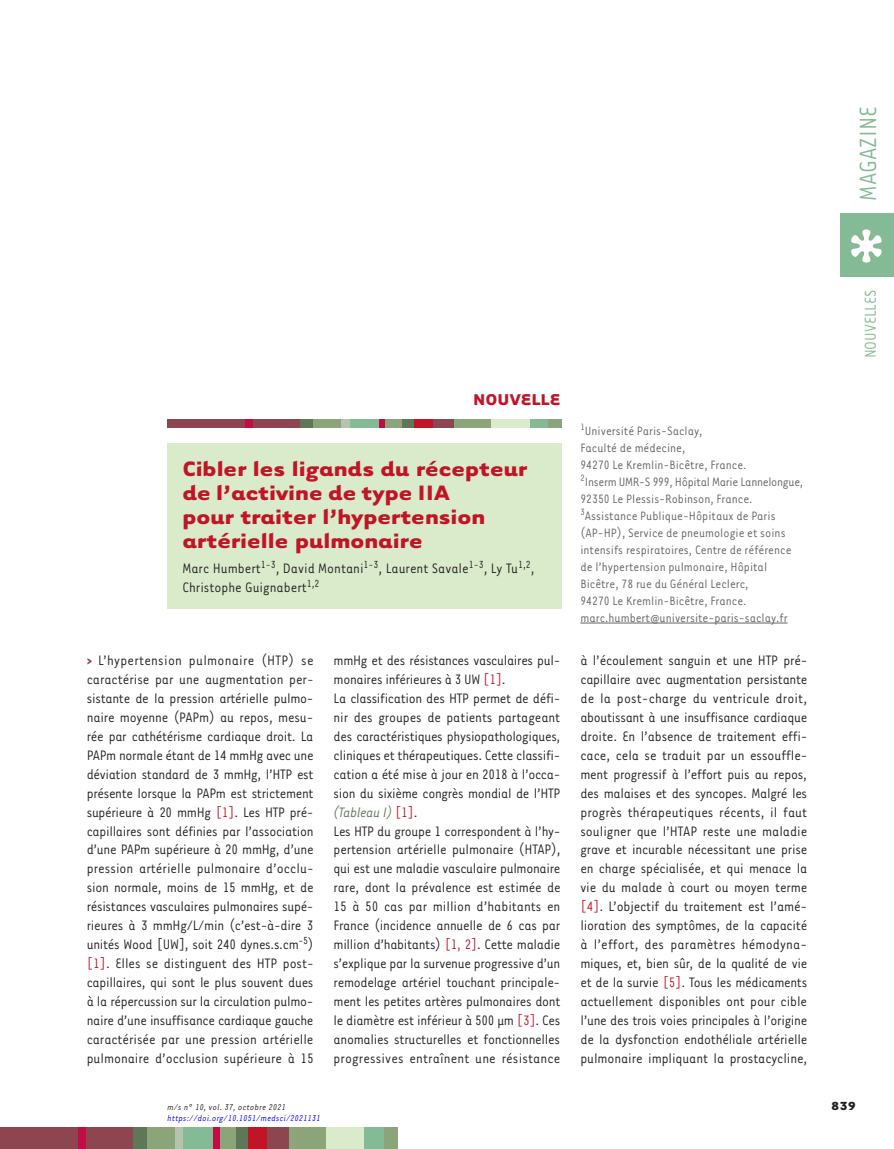
<style>
.page{position:relative;width:894px;height:1149px;background:#fff}
.page>*{position:absolute;margin:0;border:0;box-sizing:border-box;transform-origin:0 0}
.t1{font:27px "Tarzana Narrow";color:#84ba95}
.t2{font:700 24px/24px "Tarzana Wide";color:#c11527}
.t3{font:18px "Tarzana Narrow";color:#84ba95}
.t4{font:700 18px "Tarzana Wide";color:#c11527}
.t5{font:15.75px/18.9px "Tarzana Narrow";letter-spacing:-.02em;color:#231f20;text-align:justify}
.t6{font:15.75px/18.9px "Tarzana Narrow";color:#231f20}
.t7{font:13.95px/17px "Tarzana Narrow";color:#636366}
.t8{font:700 13.5px "Tarzana Wide";color:#231f20}
.t9{font:italic 9.75px "Tarzana Narrow";letter-spacing:.025em;color:#00f}
.t10{font:italic 9.75px "Tarzana Narrow";letter-spacing:.025em;color:#231f20}
.s1{font-weight:700;color:#8d454f}
.s2{color:#bf182a}
.s3{font-style:italic;color:#5f7659}
</style>
<div class="page">
<div style="left:0;top:1127px;width:134px;height:21px;background:#8d454f"></div>
<div style="left:235px;top:1127px;width:13px;height:21px;background:#5f7659"></div>
<div style="left:78px;top:1127px;width:7px;height:21px;background:#c10d45"></div>
<div style="left:133px;top:1127px;width:22px;height:21px;background:#5f7659"></div>
<div style="left:147px;top:1127px;width:30px;height:21px;background:#8ba479"></div>
<div style="left:175px;top:1127px;width:9px;height:21px;background:#b6c4ad"></div>
<div style="left:183px;top:1127px;width:30px;height:21px;background:#84ba95"></div>
<div style="left:217px;top:1127px;width:19px;height:21px;background:#8ba479"></div>
<div style="left:213px;top:1127px;width:6px;height:21px;background:#c10d45"></div>
<div style="left:248px;top:1127px;width:27px;height:21px;background:#c11527"></div>
<div style="left:287px;top:1127px;width:39px;height:21px;background:#8ba479"></div>
<div style="left:267px;top:1127px;width:21px;height:21px;background:#8d454f"></div>
<div style="left:326px;top:1127px;width:38px;height:21px;background:#daebcb"></div>
<div style="left:364px;top:1127px;width:20px;height:21px;background:#84ba95"></div>
<div style="left:383px;top:1127px;width:14px;height:21px;background:#8ba479"></div>
<div style="left:840px;top:213px;width:53px;height:63px;background:#84ba95"></div>
<svg style="left:851px;top:229px;width:30px;height:33px"></svg>
<div style="left:167px;top:419px;width:133px;height:8px;background:#8d454f"></div>
<div style="left:300px;top:419px;width:27px;height:8px;background:#5f7659"></div>
<div style="left:400px;top:419px;width:14px;height:8px;background:#5f7659"></div>
<div style="left:313px;top:419px;width:29px;height:8px;background:#8ba479"></div>
<div style="left:349px;top:419px;width:30px;height:8px;background:#84ba95"></div>
<div style="left:529px;top:419px;width:20px;height:8px;background:#84ba95"></div>
<div style="left:383px;top:419px;width:18px;height:8px;background:#8ba479"></div>
<div style="left:548px;top:419px;width:13px;height:8px;background:#8ba479"></div>
<div style="left:452px;top:419px;width:39px;height:8px;background:#8ba479"></div>
<div style="left:491px;top:419px;width:38px;height:8px;background:#daebcb"></div>
<div style="left:341px;top:419px;width:8px;height:8px;background:#b6c4ad"></div>
<div style="left:245px;top:419px;width:7px;height:8px;background:#c10d45"></div>
<div style="left:378px;top:419px;width:6px;height:8px;background:#c10d45"></div>
<div style="left:414px;top:419px;width:26px;height:8px;background:#c11527"></div>
<div style="left:432px;top:419px;width:21px;height:8px;background:#8d454f"></div>
<div style="left:167px;top:442px;width:394px;height:166px;background:#daebcb"></div>
<hr style="left:580px;top:622px;width:207px;height:1px;background:#636366">
<h1 class="t1" style="left:851px;top:201px;width:96px;rotate:-90deg">MAGAZINE</h1>
<p class="t3" style="left:859px;top:358px;width:70px;rotate:-90deg">NOUVELLES</p>
<p class="t4" style="left:473px;top:387px;width:89px">NOUVELLE</p>
<h2 class="t2" style="left:182px;top:455px;width:346px">Cibler les ligands du récepteur de l’activine de type IIA<br>pour traiter l’hypertension artérielle pulmonaire</h2>
<p class="t6" style="left:182px;top:558px;width:353px">Marc Humbert<sup>1-3</sup>, David Montani<sup>1-3</sup>, Laurent Savale<sup>1-3</sup>, Ly Tu<sup>1,2</sup>,<br>Christophe Guignabert<sup>1,2</sup></p>
<p class="t7" style="left:580px;top:421px;width:224px"><sup>1</sup>Université Paris-Saclay,<br>Faculté de médecine,<br>94270 Le Kremlin-Bicêtre, France.<br><sup>2</sup>Inserm UMR-S 999, Hôpital Marie Lannelongue, 92350 Le Plessis-Robinson, France.<br><sup>3</sup>Assistance Publique-Hôpitaux de Paris (AP-HP), Service de pneumologie et soins intensifs respiratoires, Centre de référence de l’hypertension pulmonaire, Hôpital Bicêtre, 78 rue du Général Leclerc,<br>94270 Le Kremlin-Bicêtre, France. marc.humbert@universite-paris-saclay.fr</p>
<p class="t5" style="left:87px;top:650px;width:228px"><span class="s1">&gt;</span> L’hypertension pulmonaire (HTP) se caractérise par une augmentation per&shy;sistante de la pression artérielle pulmo&shy;naire moyenne (PAPm) au repos, mesu&shy;rée par cathétérisme cardiaque droit. La PAPm normale étant de 14 mmHg avec une déviation standard de 3 mmHg, l’HTP est présente lorsque la PAPm est strictement supérieure à 20 mmHg <span class="s2">[1]</span>. Les HTP pré&shy;capillaires sont définies par l’association d’une PAPm supérieure à 20 mmHg, d’une pression artérielle pulmonaire d’occlu&shy;sion normale, moins de 15 mmHg, et de résistances vasculaires pulmonaires supé&shy;rieures à 3 mmHg/L/min (c’est-à-dire 3 unités Wood [UW], soit 240 dynes.s.cm<sup>-5</sup>) <span class="s2">[1]</span>. Elles se distinguent des HTP post&shy;capillaires, qui sont le plus souvent dues à la répercussion sur la circulation pulmo&shy;naire d’une insuffisance cardiaque gauche caractérisée par une pression artérielle pulmonaire d’occlusion supérieure à 15</p>
<p class="t5" style="left:333px;top:650px;width:228px;text-align:left">mmHg et des résistances vasculaires pul&shy;monaires inférieures à 3 UW <span class="s2">[1]</span>.<br>La classification des HTP permet de défi&shy;nir des groupes de patients partageant des caractéristiques physiopathologiques, cliniques et thérapeutiques. Cette classifi&shy;cation a été mise à jour en 2018 à l’occa&shy;sion du sixième congrès mondial de l’HTP <span class="s3">(Tableau I)</span> <span class="s2">[1]</span>.<br>Les HTP du groupe 1 correspondent à l’hy&shy;pertension artérielle pulmonaire (HTAP), qui est une maladie vasculaire pulmonaire rare, dont la prévalence est estimée de 15 à 50 cas par million d’habitants en France (incidence annuelle de 6 cas par million d’habitants) <span class="s2">[1, 2]</span>. Cette maladie s’explique par la survenue progressive d’un remodelage artériel touchant principale&shy;ment les petites artères pulmonaires dont le diamètre est inférieur à 500 µm <span class="s2">[3]</span>. Ces anomalies structurelles et fonctionnelles progressives entraînent une résistance</p>
<p class="t5" style="left:580px;top:650px;width:228px">à l’écoulement sanguin et une HTP pré&shy;capillaire avec augmentation persistante de la post-charge du ventricule droit, aboutissant à une insuffisance cardiaque droite. En l’absence de traitement effi&shy;cace, cela se traduit par un essouffle&shy;ment progressif à l’effort puis au repos, des malaises et des syncopes. Malgré les progrès thérapeutiques récents, il faut souligner que l’HTAP reste une maladie grave et incurable nécessitant une prise en charge spécialisée, et qui menace la vie du malade à court ou moyen terme <span class="s2">[4]</span>. L’objectif du traitement est l’amé&shy;lioration des symptômes, de la capacité à l’effort, des paramètres hémodyna&shy;miques, et, bien sûr, de la qualité de vie et de la survie <span class="s2">[5]</span>. Tous les médicaments actuellement disponibles ont pour cible l’une des trois voies principales à l’origine de la dysfonction endothéliale artérielle pulmonaire impliquant la prostacycline,</p>
<p class="t10" style="left:167px;top:1100px;width:120px">m/s n° 10, vol. 37, octobre 2021</p>
<p class="t8" style="left:830px;top:1097px;width:26px">839</p>
<p class="t9" style="left:167px;top:1112px;width:155px">https://doi.org/10.1051/medsci/2021131</p>
</div>
